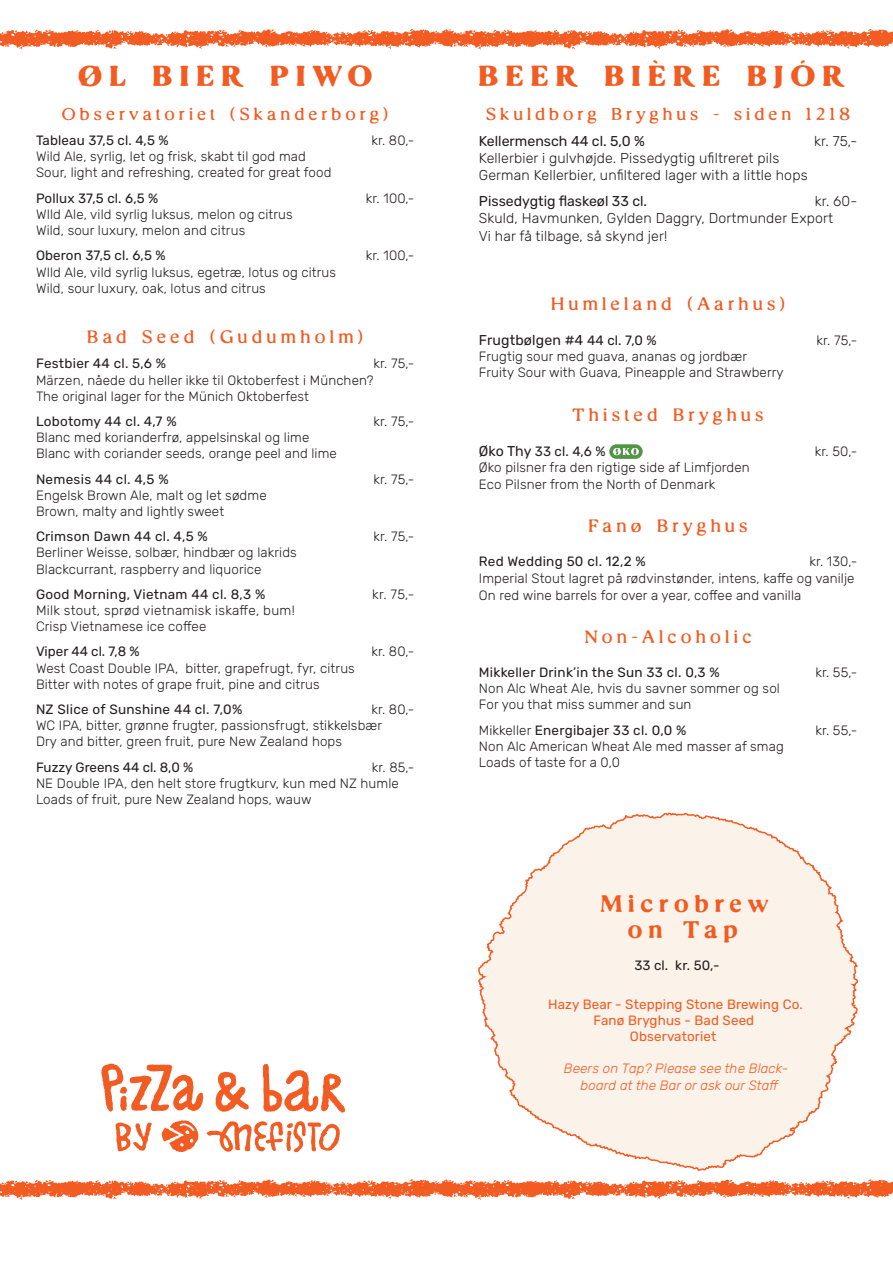
<style>
.page{position:relative;width:893px;height:1263px;background:#fff}
.page>*{position:absolute;margin:0;border:0;box-sizing:border-box;transform-origin:0 0}
.t1{font:700 29.1px "BN Cringe Serif";letter-spacing:.25em;color:#f25b21;scale:1.1 1}
.t2{font:500 24px/25.2px "BN Cringe Serif";letter-spacing:.25em;color:#f25b21;text-align:center;scale:1.1 1}
.t3{font:300 18px "BN Cringe Serif";letter-spacing:.25em;color:#f25b21;scale:1.1 1}
.t4{font:300 17.25px "BN Cringe Serif";letter-spacing:.25em;color:#f25b21;scale:1.1 1}
.t5{font:300 14.25px/17.1px "Rubik";letter-spacing:.01em;color:#231f20}
.t6{font:14.25px "Rubik";color:#231f20}
.t7{font:300 13.5px/16.2px "Rubik";letter-spacing:.01em;color:#231f20}
.t8{font:13.5px "Rubik";letter-spacing:.02em;color:#231f20}
.t9{font:13.5px/16.2px "Rubik";letter-spacing:.01em;color:#f25b21;text-align:center}
.t10{font:italic 300 13.5px/16.2px "Rubik";letter-spacing:.01em;color:#f25b21;text-align:center}
.t11{font:13.5px "Rubik";color:#231f20}
.s1{font-weight:400}
.s2{font-size:13.5px}
.s3{font-size:14.25px}
.s4{font-weight:300}
</style>
<div class="page">
<div style="left:609px;top:444px;width:34px;height:15px;background:#519545;border-radius:7px"></div>
<svg style="left:613px;top:448px;width:26px;height:7px"></svg>
<svg style="left:206px;top:1121px;width:134px;height:31px"></svg>
<svg style="left:215px;top:1072px;width:34px;height:40px"></svg>
<svg style="left:263px;top:1064px;width:82px;height:49px"></svg>
<svg style="left:101px;top:1064px;width:102px;height:48px"></svg>
<svg style="left:162px;top:1120px;width:36px;height:32px"></svg>
<svg style="left:116px;top:1122px;width:36px;height:29px"></svg>
<svg style="left:0;top:1179px;width:893px;height:21px"></svg>
<svg style="left:0;top:29px;width:893px;height:21px"></svg>
<svg style="left:478px;top:812px;width:380px;height:359px"></svg>
<p class="t1" style="left:79px;top:60px;width:268px">ØL BIER PIWO</p>
<p class="t4" style="left:62px;top:105px;width:298px">Observatoriet (Skanderborg)</p>
<p class="t8" style="left:36px;top:133px;width:134px">Tableau 37,5 cl. 4,5 %</p>
<p class="t7" style="left:371px;top:133px;width:45px">kr. 80,-</p>
<p class="t7" style="left:36px;top:149px;width:297px">Wild Ale, syrlig, let og frisk, skabt til god mad<br>Sour, light and refreshing, created for great food</p>
<p class="t8" style="left:36px;top:190px;width:124px">Pollux 37,5 cl. 6,5 %</p>
<p class="t7" style="left:366px;top:190px;width:50px">kr. 100,-</p>
<p class="t7" style="left:36px;top:206px;width:258px">WIld Ale, vild syrlig luksus, melon og citrus<br>Wild, sour luxury, melon and citrus</p>
<p class="t8" style="left:36px;top:248px;width:131px">Oberon 37,5 cl. 6,5 %</p>
<p class="t7" style="left:366px;top:248px;width:50px">kr. 100,-</p>
<p class="t7" style="left:36px;top:264px;width:302px">WIld Ale, vild syrlig luksus, egetræ, lotus og citrus</p>
<p class="t7" style="left:36px;top:280px;width:231px">Wild, sour luxury, oak, lotus and citrus</p>
<p class="t3" style="left:88px;top:327px;width:252px">Bad Seed (Gudumholm)</p>
<p class="t8" style="left:36px;top:356px;width:132px">Festbier 44 cl. 5,6 %</p>
<p class="t7" style="left:374px;top:356px;width:42px">kr. 75,-</p>
<p class="t7" style="left:36px;top:372px;width:339px">Märzen, nåede du heller ikke til Oktoberfest i München?</p>
<p class="t7" style="left:36px;top:384px;width:275px;line-height:25.2px">The original lager for the Münich Oktoberfest<br><span class="s1">Lobotomy 44 cl. 4,7 %</span></p>
<p class="t7" style="left:374px;top:413px;width:42px">kr. 75,-</p>
<p class="t7" style="left:36px;top:430px;width:275px">Blanc med korianderfrø, appelsinskal og lime</p>
<p class="t7" style="left:36px;top:441px;width:302px;line-height:25.2px">Blanc with coriander seeds, orange peel and lime<br><span class="s1">Nemesis 44 cl. 4,5 %</span></p>
<p class="t7" style="left:36px;top:487px;width:232px">Engelsk Brown Ale, malt og let sødme</p>
<p class="t7" style="left:36px;top:499px;width:190px;line-height:25.2px">Brown, malty and lightly sweet<br><span class="s1">Crimson Dawn 44 cl. 4,5 %</span></p>
<p class="t7" style="left:36px;top:545px;width:262px">Berliner Weisse, solbær, hindbær og lakrids</p>
<p class="t7" style="left:36px;top:557px;width:231px;line-height:25.2px">Blackcurrant, raspberry and liquorice<br><span class="s1">Good Morning, Vietnam 44 cl. 8,3 %</span></p>
<p class="t7" style="left:374px;top:471px;width:42px">kr. 75,-</p>
<p class="t7" style="left:374px;top:529px;width:42px">kr. 75,-</p>
<p class="t7" style="left:372px;top:586px;width:44px">kr. 75,-</p>
<p class="t7" style="left:36px;top:602px;width:260px">Milk stout, sprød vietnamisk iskaffe, bum!<br>Crisp Vietnamese ice coffee</p>
<p class="t11" style="left:36px;top:644px;width:105px">Viper 44 cl. 7,8 %</p>
<p class="t7" style="left:371px;top:644px;width:45px">kr. 80,-</p>
<p class="t7" style="left:36px;top:660px;width:320px">West Coast Double IPA, bitter, grapefrugt, fyr, citrus<br>Bitter with notes of grape fruit, pine and citrus</p>
<p class="t8" style="left:36px;top:702px;width:208px">NZ Slice of Sunshine 44 cl. 7,0%</p>
<p class="t7" style="left:371px;top:701px;width:45px">kr. 80,-</p>
<p class="t7" style="left:36px;top:718px;width:348px">WC IPA, bitter, grønne frugter, passionsfrugt, stikkelsbær<br>Dry and bitter, green fruit, pure New Zealand hops</p>
<p class="t11" style="left:36px;top:759px;width:159px">Fuzzy Greens 44 cl. 8,0 %</p>
<p class="t7" style="left:36px;top:759px;width:380px;text-indent:336px">kr. 85,-<br>NE Double IPA, den helt store frugtkurv, kun med NZ humle<br>Loads of fruit, pure New Zealand hops, wauw</p>
<p class="t1" style="left:479px;top:60px;width:333px">BEER BIÈRE BJÓR</p>
<p class="t4" style="left:486px;top:105px;width:332px">Skuldborg Bryghus - siden 1218</p>
<p class="t6" style="left:479px;top:133px;width:168px">Kellermensch 44 cl. 5,0 %</p>
<p class="t5" style="left:814px;top:133px;width:45px">kr. 75,-</p>
<p class="t5" style="left:479px;top:150px;width:330px">Kellerbier i gulvhøjde. Pissedygtig ufiltreret pils<br>German Kellerbier, unfiltered lager with a little hops</p>
<p class="t6" style="left:479px;top:193px;width:170px">Pissedygtig flaskeøl 33 cl.</p>
<p class="t5" style="left:479px;top:193px;width:380px;text-indent:336px">kr. 60-<br>Skuld, Havmunken, Gylden Daggry, Dortmunder Export<br>Vi har få tilbage, så skynd jer!</p>
<p class="t3" style="left:551px;top:294px;width:214px">Humleland (Aarhus)</p>
<p class="t6" style="left:479px;top:332px;width:179px">Frugtbølgen #4 <span class="s2">44 cl. 7,0 %</span></p>
<p class="t7" style="left:816px;top:332px;width:42px">kr. 75,-</p>
<p class="t7" style="left:479px;top:349px;width:306px">Frugtig sour med guava, ananas og jordbær<br>Fruity Sour with Guava, Pineapple and Strawberry</p>
<p class="t3" style="left:573px;top:405px;width:175px">Thisted Bryghus</p>
<p class="t8" style="left:479px;top:443px;width:128px"><span class="s3">Øko Thy</span> 33 cl. 4,6 %</p>
<p class="t7" style="left:815px;top:443px;width:44px">kr. 50,-</p>
<p class="t7" style="left:479px;top:459px;width:272px">Øko pilsner fra den rigtige side af Limfjorden</p>
<p class="t7" style="left:479px;top:476px;width:238px">Eco Pilsner from the North of Denmark</p>
<p class="t3" style="left:589px;top:516px;width:146px">Fanø Bryghus</p>
<p class="t8" style="left:479px;top:554px;width:168px">Red Wedding 50 cl. 12,2 %</p>
<p class="t7" style="left:479px;top:554px;width:380px;line-height:16.6px;text-indent:330px">kr. 130,-<br>Imperial Stout lagret på rødvinstønder, intens, kaffe og vanilje<br>On red wine barrels for over a year, coffee and vanilla</p>
<p class="t3" style="left:585px;top:627px;width:152px">Non-Alcoholic</p>
<p class="t8" style="left:479px;top:665px;width:242px">Mikkeller Drink’in the Sun 33 cl. 0,3 %</p>
<p class="t7" style="left:815px;top:665px;width:43px">kr. 55,-</p>
<p class="t7" style="left:479px;top:681px;width:303px">Non Alc Wheat Ale, hvis du savner sommer og sol<br>For you that miss summer and sun</p>
<p class="t8" style="left:479px;top:722px;width:209px"><span class="s4">Mikkeller</span> Energibajer 33 cl. 0,0 %</p>
<p class="t7" style="left:815px;top:722px;width:43px">kr. 55,-</p>
<p class="t7" style="left:479px;top:738px;width:306px">Non Alc American Wheat Ale med masser af smag<br>Loads of taste for a 0,0</p>
<h2 class="t2" style="left:601px;top:891px;width:154px">Microbrew on Tap</h2>
<p class="t8" style="left:634px;top:958px;width:87px">33 cl. kr. 50,-</p>
<p class="t9" style="left:548px;top:996px;width:256px">Hazy Bear - Stepping Stone Brewing Co.<br>Fanø Bryghus - Bad Seed<br>Observatoriet</p>
<p class="t10" style="left:564px;top:1061px;width:226px">Beers on Tap? Please see the Black&shy;board at the Bar or ask our Staff</p>
</div>
